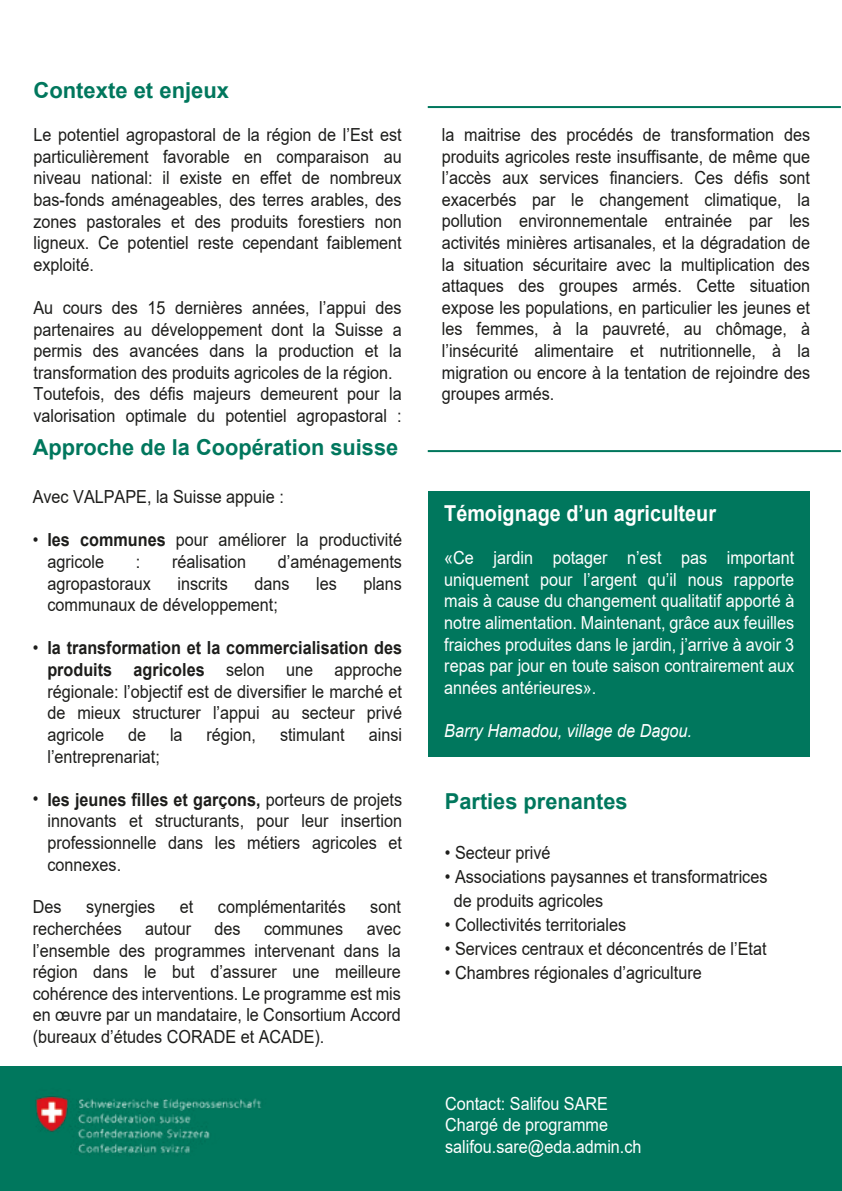
<style>
.page{position:relative;width:842px;height:1191px;background:#fff}
.page>*{position:absolute;margin:0;border:0;box-sizing:border-box;transform-origin:0 0}
.t1{font:700 22px "Arial";color:#00775d}
.t2{font:700 22px "Arial";color:#fff;scale:.9 1}
.t3{font:18px/21.6px "Arial";color:#1d1d1b;text-align:justify;scale:.9 1}
.t4{font:18px/21.6px "Arial";color:#fff;scale:.9 1}
.t5{font:italic 18px "Arial";color:#fff;scale:.9 1}
.s1{font-weight:700}
</style>
<div class="page">
<div style="left:0;top:1066px;width:842px;height:125px;background:#00775d"></div>
<hr style="left:428px;top:450px;width:413px;height:2px;background:#00775d">
<hr style="left:428px;top:106px;width:413px;height:2px;background:#00775d">
<div style="left:428px;top:490px;width:382px;height:266px;background:#00775d"></div>
<img style="left:35px;top:1096px;width:226px;height:57px">
<p class="t1" style="left:34px;top:75px;width:197px">Contexte et enjeux</p>
<p class="t3" style="left:34px;top:124px;width:411px">Le potentiel agropastoral de la région de l’Est est particulièrement favorable en comparaison au niveau national: il existe en effet de nombreux bas-fonds aménageables, des terres arables, des zones pastorales et des produits forestiers non ligneux. Ce potentiel reste cependant faiblement exploité.</p>
<p class="t3" style="left:34px;top:297px;width:411px;text-align:left">Au cours des 15 dernières années, l’appui des partenaires au développement dont la Suisse a permis des avancées dans la production et la transformation des produits agricoles de la région.<br>Toutefois, des défis majeurs demeurent pour la valorisation optimale du potentiel agropastoral :</p>
<p class="t1" style="left:33px;top:431px;width:367px">Approche de la Coopération suisse</p>
<p class="t3" style="left:33px;top:485px;width:281px">Avec VALPAPE, la Suisse appuie :</p>
<p class="t3" style="left:33px;top:529px;width:8px">•</p>
<p class="t3" style="left:47px;top:529px;width:396px"><span class="s1">les communes</span> pour améliorer la productivité agricole</p>
<p class="t3" style="left:136px;top:551px;width:7px">:</p>
<p class="t3" style="left:172px;top:551px;width:84px">réalisation</p>
<p class="t3" style="left:278px;top:551px;width:140px">d’aménagements</p>
<p class="t3" style="left:47px;top:572px;width:117px">agropastoraux</p>
<p class="t3" style="left:177px;top:572px;width:57px">inscrits</p>
<p class="t3" style="left:254px;top:572px;width:41px">dans</p>
<p class="t3" style="left:316px;top:572px;width:25px">les</p>
<p class="t3" style="left:363px;top:572px;width:45px">plans</p>
<p class="t3" style="left:47px;top:594px;width:258px">communaux de développement;</p>
<p class="t3" style="left:47px;top:637px;width:396px"><span class="s1">la transformation et la commercialisation des produits agricoles</span> selon une approche régionale: l’objectif est de diversifier le marché et de mieux structurer l’appui au secteur privé agricole</p>
<p class="t3" style="left:33px;top:637px;width:8px">•</p>
<p class="t3" style="left:128px;top:723px;width:22px">de</p>
<p class="t3" style="left:170px;top:723px;width:16px">la</p>
<p class="t3" style="left:207px;top:723px;width:57px">région,</p>
<p class="t3" style="left:280px;top:723px;width:74px">stimulant</p>
<p class="t3" style="left:369px;top:723px;width:39px">ainsi</p>
<p class="t3" style="left:47px;top:745px;width:127px">l’entreprenariat;</p>
<p class="t3" style="left:47px;top:788px;width:396px"><span class="s1">les jeunes filles et garçons,</span> porteurs de projets innovants et structurants, pour leur insertion professionnelle dans les métiers agricoles et connexes.</p>
<p class="t3" style="left:33px;top:788px;width:8px">•</p>
<p class="t3" style="left:33px;top:896px;width:34px">Des</p>
<p class="t3" style="left:86px;top:896px;width:79px">synergies</p>
<p class="t3" style="left:180px;top:896px;width:17px">et</p>
<p class="t3" style="left:218px;top:896px;width:144px">complémentarités</p>
<p class="t3" style="left:370px;top:896px;width:36px">sont</p>
<p class="t3" style="left:33px;top:917px;width:101px">recherchées</p>
<p class="t3" style="left:145px;top:917px;width:53px">autour</p>
<p class="t3" style="left:215px;top:917px;width:31px">des</p>
<p class="t3" style="left:264px;top:917px;width:90px">communes</p>
<p class="t3" style="left:33px;top:917px;width:411px;text-indent:334px">avec l’ensemble des programmes intervenant dans la région dans le but d’assurer une meilleure cohérence des interventions. Le programme est mis en œuvre par un mandataire, le Consortium Accord (bureaux d’études CORADE et ACADE).</p>
<p class="t3" style="left:442px;top:124px;width:411px">la maitrise des procédés de transformation des produits agricoles reste insuffisante, de même que l’accès aux services financiers. Ces défis sont exacerbés par le changement climatique, la pollution environnementale entrainée par les activités minières artisanales, et la dégradation de la situation sécuritaire avec la multiplication des attaques des groupes armés. Cette situation expose les populations, en particulier les jeunes et les femmes, à la pauvreté, au chômage, à l’insécurité alimentaire et nutritionnelle, à la migration ou encore à la tentation de rejoindre des groupes armés.</p>
<p class="t2" style="left:444px;top:498px;width:303px">Témoignage d’un agriculteur</p>
<p class="t4" style="left:444px;top:547px;width:390px;text-align:justify">«Ce jardin potager n’est pas important uniquement pour l’argent qu’il nous rapporte mais à cause du changement qualitatif apporté à notre alimentation. Maintenant, grâce aux feuilles fraiches produites dans le jardin, j’arrive à avoir 3 repas par jour en toute saison contrairement aux années antérieures».</p>
<p class="t5" style="left:444px;top:719px;width:277px">Barry Hamadou, village de Dagou.</p>
<p class="t1" style="left:445px;top:785px;width:184px">Parties prenantes</p>
<p class="t3" style="left:445px;top:842px;width:119px">• Secteur privé</p>
<p class="t3" style="left:454px;top:864px;width:350px;line-height:24px;text-indent:-9px">• Associations paysannes et transformatrices de produits agricoles</p>
<p class="t3" style="left:445px;top:914px;width:203px">• Collectivités territoriales</p>
<p class="t3" style="left:445px;top:938px;width:359px">• Services centraux et déconcentrés de l’Etat</p>
<p class="t3" style="left:445px;top:961px;width:287px">• Chambres régionales d’agriculture</p>
<p class="t4" style="left:445px;top:1092px;width:220px">Contact: Salifou SARE<br>Chargé de programme salifou.sare@eda.admin.ch</p>
</div>
